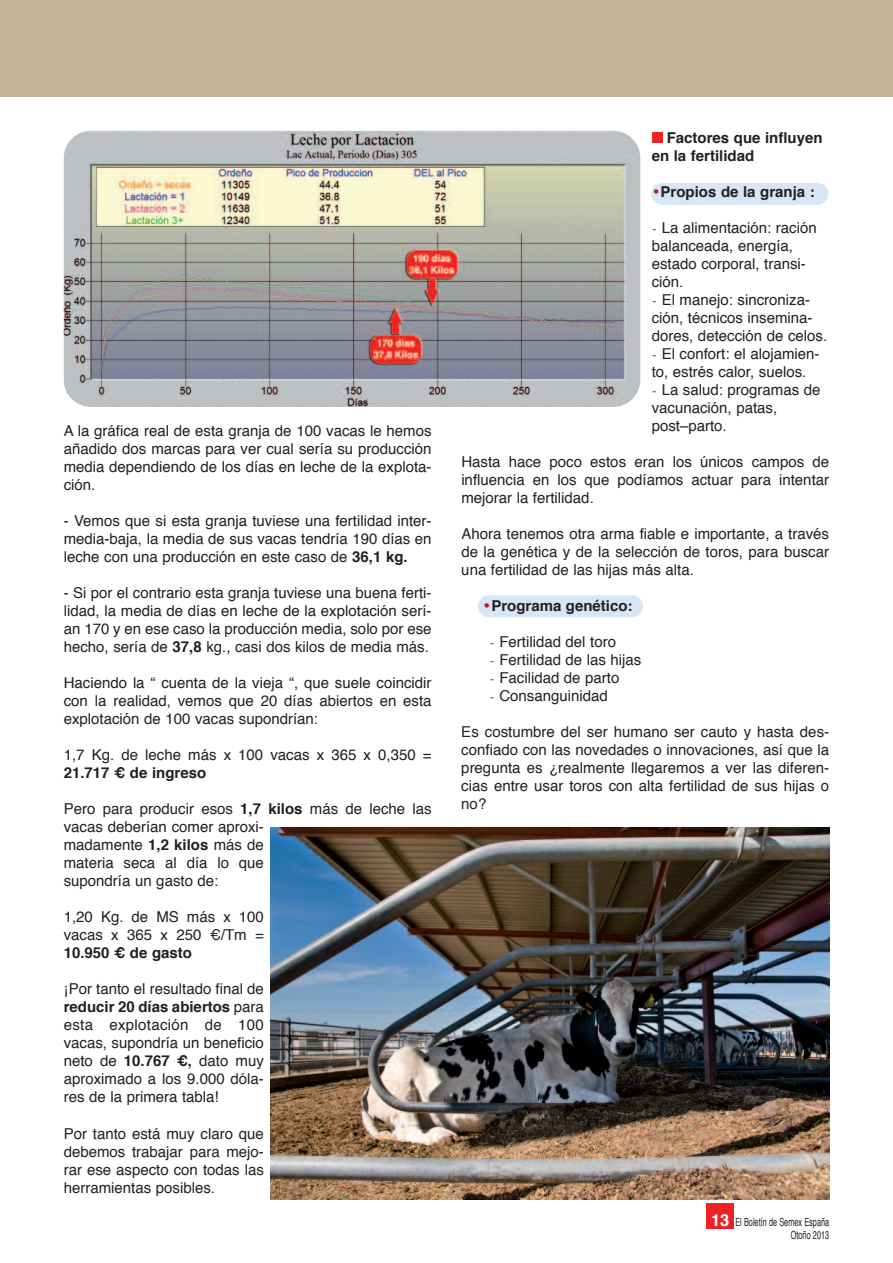
<style>
.page{position:relative;width:893px;height:1263px;background:#fff}
.page>*{position:absolute;margin:0;border:0;box-sizing:border-box;transform-origin:0 0}
.t1{font:15px/18px "Helvetica";color:#231f20;text-align:justify}
.t2{font:700 15px/18px "Helvetica";color:#231f20}
.t3{font:11.25px/13.5px "Helvetica";color:#231f20;text-align:right;scale:.65 1}
.s1{font-weight:700}
.s2{font-family:"Futura BT";font-weight:300;color:#c4121a}
.s3{font-weight:700;font-size:16.5px;color:#fff}
</style>
<div class="page">
<div style="left:478px;top:595px;width:165px;height:22px;background:#d7e5f4;border-radius:11px"></div>
<div style="left:651px;top:183px;width:177px;height:22px;background:#d7e5f4;border-radius:11px"></div>
<div style="left:0;top:0;width:893px;height:97px;background:#c5b499"></div>
<div style="left:707px;top:1203px;width:27px;height:25px;background:#ee2025"></div>
<div style="left:652px;top:133px;width:10px;height:10px;background:#ee2025"></div>
<img style="left:64px;top:131px;width:576px;height:276px;border-radius:27px">
<img style="left:271px;top:828px;width:558px;height:371px">
<p class="t1" style="left:64px;top:423px;width:369px">A la gráfica real de esta granja de 100 vacas le hemos añadido dos marcas para ver cual sería su producción media dependiendo de los días en leche de la explota&shy;ción.</p>
<p class="t1" style="left:64px;top:513px;width:369px">- Vemos que si esta granja tuviese una fertilidad inter&shy;media-baja, la media de sus vacas tendría 190 días en leche con una producción en este caso de <span class="s1">36,1 kg.</span></p>
<p class="t1" style="left:64px;top:585px;width:369px">- Si por el contrario esta granja tuviese una buena ferti&shy;lidad, la media de días en leche de la explotación serí&shy;an 170 y en ese caso la producción media, solo por ese hecho, sería de <span class="s1">37,8</span> kg., casi dos kilos de media más.</p>
<p class="t1" style="left:64px;top:675px;width:369px">Haciendo la “ cuenta de la vieja “, que suele coincidir con la realidad, vemos que 20 días abiertos en esta explotación de 100 vacas supondrían:</p>
<p class="t1" style="left:64px;top:747px;width:369px">1,7 Kg. de leche más x 100 vacas x 365 x 0,350 =</p>
<p class="t2" style="left:64px;top:765px;width:144px">21.717 € de ingreso</p>
<p class="t1" style="left:64px;top:801px;width:369px;text-align:left">Pero para producir esos <span class="s1">1,7 kilos</span> más de leche las vacas deberían comer aproxi-<br>madamente <span class="s1">1,2 kilos</span> más de<br>materia seca al día lo que<br>supondría un gasto de:</p>
<p class="t1" style="left:64px;top:909px;width:202px">1,20 Kg. de MS más x 100 vacas x 365 x 250 €/Tm =</p>
<p class="t2" style="left:64px;top:945px;width:130px">10.950 € de gasto</p>
<p class="t1" style="left:64px;top:981px;width:202px">¡Por tanto el resultado final de <span class="s1">reducir 20 días abiertos</span> para esta explotación de 100 vacas, supondría un beneficio neto de <span class="s1">10.767 €,</span> dato muy aproximado a los 9.000 dóla&shy;res de la primera tabla!</p>
<p class="t1" style="left:64px;top:1125px;width:202px">Por tanto está muy claro que debemos trabajar para mejo&shy;rar ese aspecto con todas las herramientas posibles.</p>
<p class="t2" style="left:652px;top:130px;width:172px;text-indent:15px">Factores que influyen en la fertilidad</p>
<p class="t2" style="left:652px;top:184px;width:165px"><span class="s2">•</span>Propios de la granja :</p>
<p class="t1" style="left:652px;top:220px;width:166px;text-align:left"><span class="s2">-</span> La alimentación: ración balanceada, energía, estado corporal, transi&shy;ción.</p>
<p class="t1" style="left:652px;top:292px;width:177px;text-align:left"><span class="s2">-</span> El manejo: sincroniza&shy;ción, técnicos insemina&shy;dores, detección de celos.</p>
<p class="t1" style="left:652px;top:346px;width:169px"><span class="s2">-</span> El confort: el alojamien&shy;to, estrés calor, suelos.</p>
<p class="t1" style="left:652px;top:382px;width:170px;text-align:left"><span class="s2">-</span> La salud: programas de vacunación, patas, post–parto.</p>
<p class="t1" style="left:461px;top:454px;width:369px">Hasta hace poco estos eran los únicos campos de influencia en los que podíamos actuar para intentar mejorar la fertilidad.</p>
<p class="t1" style="left:461px;top:526px;width:369px">Ahora tenemos otra arma fiable e importante, a través de la genética y de la selección de toros, para buscar una fertilidad de las hijas más alta.</p>
<p class="t2" style="left:482px;top:598px;width:152px"><span class="s2">•</span>Programa genético:</p>
<p class="t1" style="left:489px;top:634px;width:128px"><span class="s2">-</span> Fertilidad del toro</p>
<p class="t1" style="left:489px;top:652px;width:154px"><span class="s2">-</span> Fertilidad de las hijas</p>
<p class="t1" style="left:489px;top:670px;width:131px"><span class="s2">-</span> Facilidad de parto</p>
<p class="t1" style="left:489px;top:688px;width:120px"><span class="s2">-</span> Consanguinidad</p>
<p class="t1" style="left:461px;top:724px;width:369px">Es costumbre del ser humano ser cauto y hasta des&shy;confiado con las novedades o innovaciones, así que la pregunta es ¿realmente llegaremos a ver las diferen&shy;cias entre usar toros con alta fertilidad de sus hijas o no?</p>
<p class="t3" style="left:711px;top:1216px;width:183px"><span class="s3">13</span> El Boletín de Semex España<br>Otoño 2013</p>
</div>
